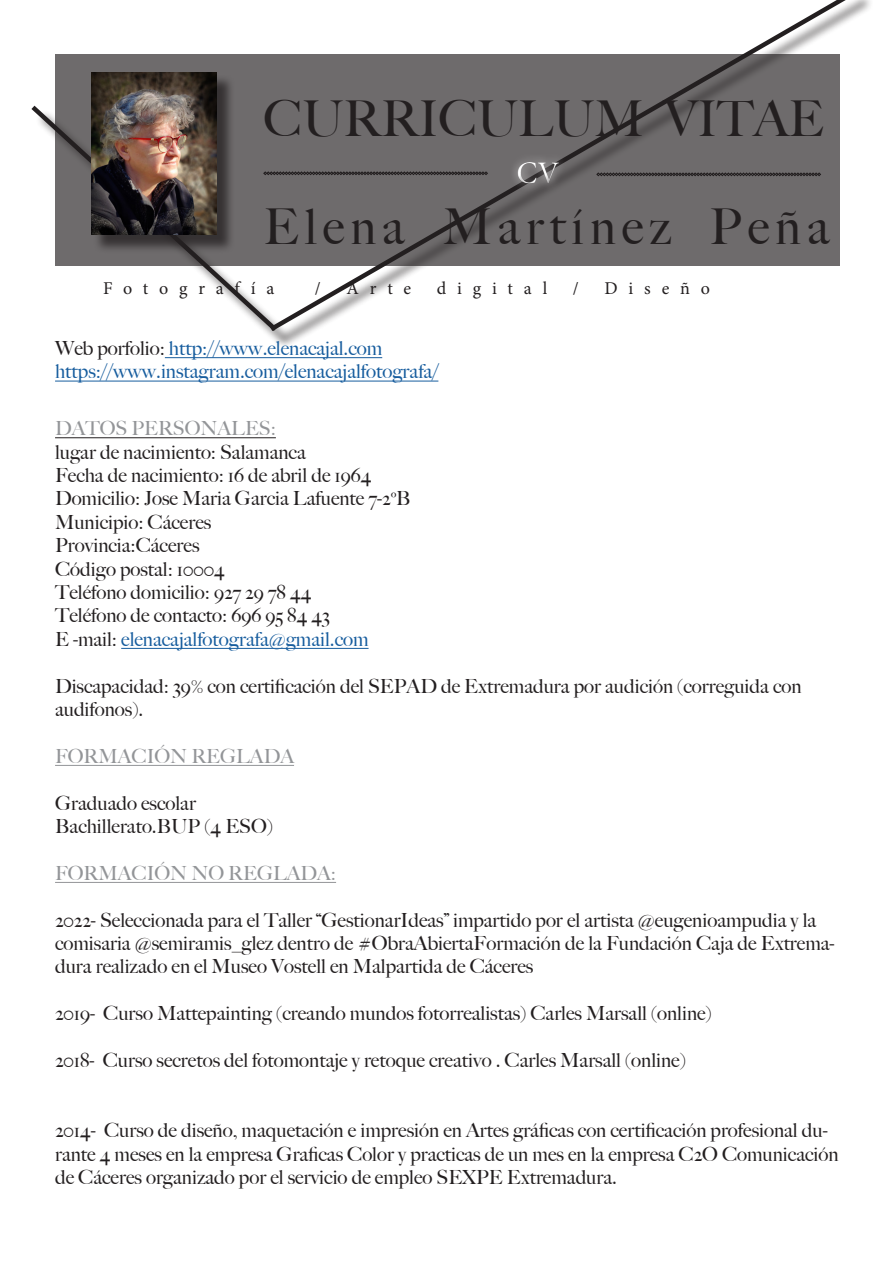
<style>
.page{position:relative;width:893px;height:1263px;background:#fff}
.page>*{position:absolute;margin:0;border:0;box-sizing:border-box;transform-origin:0 0}
.t1{font:500 49.5px "Big Caslon";letter-spacing:.12em;color:#231f20}
.t2{font:500 49.5px "Big Caslon";color:#231f20}
.t3{font:31.5px "Minion Pro";color:#fff}
.t4{font:500 19.5px/23.4px "Big Caslon";color:#231f20}
.t5{font:500 19.5px "Big Caslon";color:#175d9e}
.t6{font:500 19.5px "Big Caslon";color:#939598}
.t7{font:18px "Minion Pro";letter-spacing:.6em;color:#231f20}
.s1{color:#231f20}
</style>
<div class="page">
<svg style="left:31px;top:105px;width:251px;height:231px"></svg>
<svg style="left:265px;top:0;width:596px;height:335px"></svg>
<div style="left:55px;top:54px;width:785px;height:212px;background:#6e6b6c"></div>
<hr style="left:165px;top:357px;width:217px;height:1px;background:#175d9e">
<hr style="left:55px;top:381px;width:383px;height:1px;background:#175d9e">
<hr style="left:55px;top:437px;width:221px;height:1px;background:#231f20">
<hr style="left:121px;top:648px;width:248px;height:1px;background:#175d9e">
<hr style="left:55px;top:765px;width:239px;height:1px;background:#939598">
<hr style="left:55px;top:882px;width:281px;height:1px;background:#939598">
<div style="left:93px;top:75px;width:143px;height:178px;background:#231f20;opacity:.75"></div>
<img style="left:91px;top:72px;width:126px;height:163px">
<svg style="left:596px;top:173px;width:225px;height:3px"></svg>
<svg style="left:263px;top:172px;width:225px;height:3px"></svg>
<div style="left:511px;top:155px;width:58px;height:39px;background:#231f20;opacity:.75"></div>
<p class="t2" style="left:264px;top:78px;width:562px">CURRICULUM VITAE</p>
<h2 class="t3" style="left:517px;top:152px;width:45px">CV</h2>
<p class="t1" style="left:264px;top:186px;width:567px">Elena Martínez Peña</p>
<p class="t7" style="left:103px;top:276px;width:173px">Fotografía</p>
<p class="t7" style="left:315px;top:276px;width:7px">/</p>
<p class="t7" style="left:346px;top:276px;width:66px">Arte</p>
<p class="t7" style="left:437px;top:276px;width:112px">digital</p>
<p class="t7" style="left:573px;top:276px;width:7px">/</p>
<p class="t7" style="left:605px;top:276px;width:107px">Diseño</p>
<p class="t5" style="left:55px;top:332px;width:329px"><span class="s1">Web porfolio:</span> http://www.elenacajal.com</p>
<p class="t5" style="left:55px;top:356px;width:385px">https://www.instagram.com/elenacajalfotografa/</p>
<p class="t6" style="left:55px;top:412px;width:222px">DATOS PERSONALES:</p>
<p class="t4" style="left:55px;top:439px;width:252px">lugar de nacimiento: Salamanca</p>
<p class="t4" style="left:55px;top:463px;width:318px">Fecha de nacimiento: 16 de abril de 1964</p>
<p class="t4" style="left:55px;top:486px;width:357px">Domicilio: Jose Maria Garcia Lafuente 7-2ºB</p>
<p class="t4" style="left:55px;top:509px;width:158px">Municipio: Cáceres</p>
<p class="t4" style="left:55px;top:533px;width:146px">Provincia:Cáceres</p>
<p class="t4" style="left:55px;top:556px;width:171px">Código postal: 10004</p>
<p class="t4" style="left:55px;top:580px;width:258px">Teléfono domicilio: 927 29 78 44</p>
<p class="t4" style="left:55px;top:603px;width:276px">Teléfono de contacto: 696 95 84 43</p>
<p class="t5" style="left:55px;top:623px;width:315px"><span class="s1">E -mail:</span> elenacajalfotografa@gmail.com</p>
<p class="t4" style="left:55px;top:673px;width:748px">Discapacidad: 39% con certificación del SEPAD de Extremadura por audición (correguida con audifonos).</p>
<p class="t6" style="left:55px;top:740px;width:240px">FORMACIÓN REGLADA</p>
<p class="t4" style="left:55px;top:790px;width:142px">Graduado escolar</p>
<p class="t4" style="left:55px;top:814px;width:219px">Bachillerato.BUP (4 ESO)</p>
<p class="t6" style="left:55px;top:857px;width:283px">FORMACIÓN NO REGLADA:</p>
<p class="t4" style="left:55px;top:907px;width:781px">2022- Seleccionada para el Taller “GestionarIdeas” impartido por el artista @eugenioampudia y la comisaria @semiramis_glez dentro de #ObraAbiertaFormación de la Fundación Caja de Extrema&shy;dura realizado en el Museo Vostell en Malpartida de Cáceres</p>
<p class="t4" style="left:55px;top:1001px;width:658px">2019- Curso Mattepainting (creando mundos fotorrealistas) Carles Marsall (online)</p>
<p class="t4" style="left:55px;top:1048px;width:632px">2018- Curso secretos del fotomontaje y retoque creativo . Carles Marsall (online)</p>
<p class="t4" style="left:55px;top:1118px;width:785px">2014- Curso de diseño, maquetación e impresión en Artes gráficas con certificación profesional du&shy;rante 4 meses en la empresa Graficas Color y practicas de un mes en la empresa C2O Comunicación de Cáceres organizado por el servicio de empleo SEXPE Extremadura.</p>
</div>
